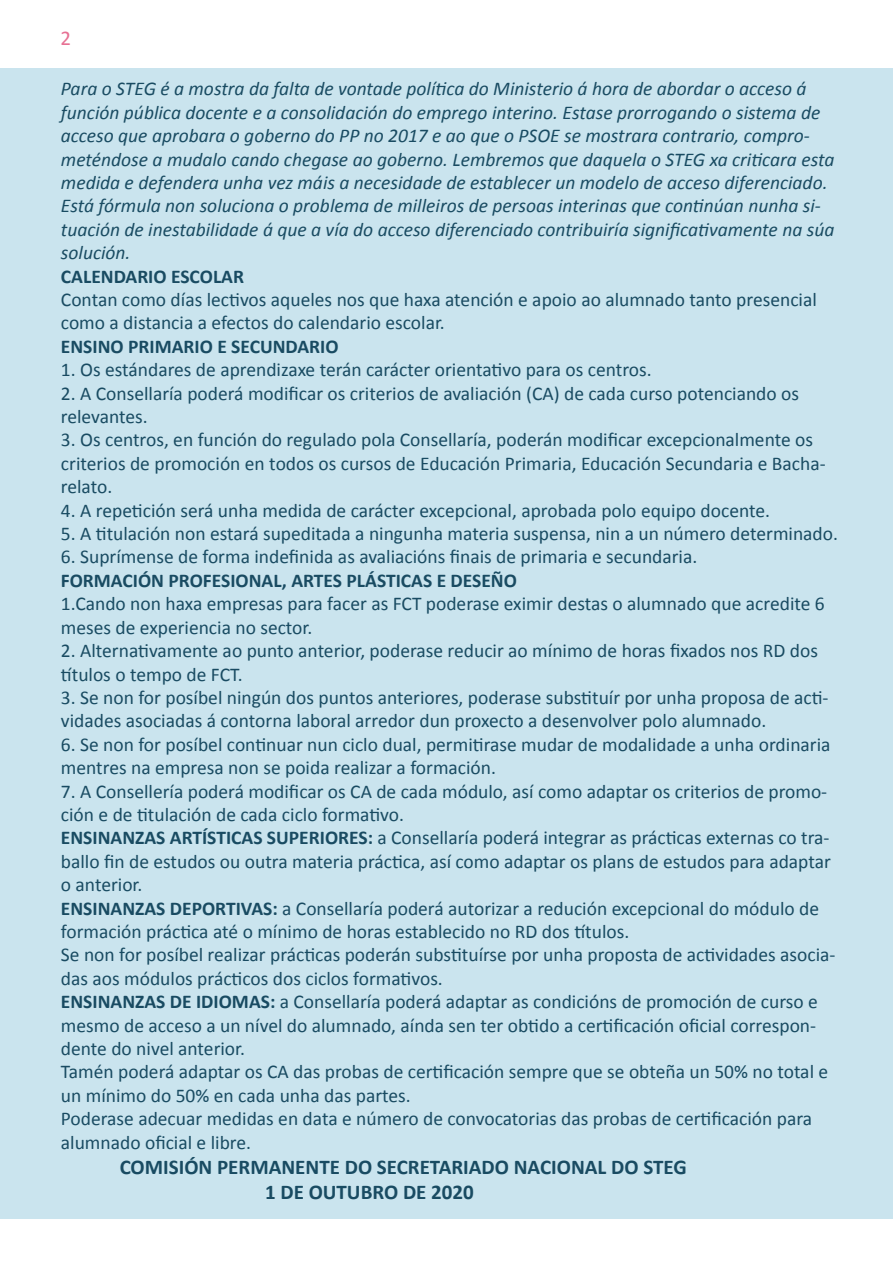
<style>
.page{position:relative;width:893px;height:1263px;background:#fff}
.page>*{position:absolute;margin:0;border:0;box-sizing:border-box;transform-origin:0 0}
.t1{font:700 21px/25.2px "Calibri";color:#194b62}
.t2{font:21px "Calibri";color:#e77194}
.t3{font:19.5px/23.4px "Calibri";color:#194b62}
.t4{font:italic 19.5px/23.4px "Calibri";color:#194b62}
.t5{font:700 19.5px "Calibri";color:#194b62}
.s1{font-weight:700}
</style>
<div class="page">
<div style="left:0;top:68px;width:893px;height:1150px;background:#cae4ee"></div>
<p class="t2" style="left:61px;top:25px;width:12px">2</p>
<p class="t4" style="left:61px;top:77px;width:775px">Para o STEG é a mostra da falta de vontade política do Ministerio á hora de abordar o acceso á función pública docente e a consolidación do emprego interino. Estase prorrogando o sistema de acceso que aprobara o goberno do PP no 2017 e ao que o PSOE se mostrara contrario, compro&shy;meténdose a mudalo cando chegase ao goberno. Lembremos que daquela o STEG xa criticara esta medida e defendera unha vez máis a necesidade de establecer un modelo de acceso diferenciado.<br>Está fórmula non soluciona o problema de milleiros de persoas interinas que continúan nunha si&shy;tuación de inestabilidade á que a vía do acceso diferenciado contribuiría significativamente na súa solución.</p>
<p class="t5" style="left:61px;top:264px;width:185px">CALENDARIO ESCOLAR</p>
<p class="t3" style="left:61px;top:288px;width:757px">Contan como días lectivos aqueles nos que haxa atención e apoio ao alumnado tanto presencial como a distancia a efectos do calendario escolar.</p>
<p class="t5" style="left:61px;top:334px;width:279px">ENSINO PRIMARIO E SECUNDARIO</p>
<p class="t3" style="left:61px;top:358px;width:592px">1. Os estándares de aprendizaxe terán carácter orientativo para os centros.</p>
<p class="t3" style="left:61px;top:382px;width:740px">2. A Consellaría poderá modificar os criterios de avaliación (CA) de cada curso potenciando os relevantes.</p>
<p class="t3" style="left:61px;top:428px;width:766px">3. Os centros, en función do regulado pola Consellaría, poderán modificar excepcionalmente os criterios de promoción en todos os cursos de Educación Primaria, Educación Secundaria e Bacha&shy;relato.</p>
<p class="t3" style="left:61px;top:499px;width:711px">4. A repetición será unha medida de carácter excepcional, aprobada polo equipo docente.</p>
<p class="t3" style="left:61px;top:522px;width:779px">5. A titulación non estará supeditada a ningunha materia suspensa, nin a un número determinado.</p>
<p class="t3" style="left:61px;top:545px;width:638px">6. Suprímense de forma indefinida as avaliacións finais de primaria e secundaria.</p>
<p class="t5" style="left:61px;top:568px;width:458px">FORMACIÓN PROFESIONAL, ARTES PLÁSTICAS E DESEÑO</p>
<p class="t3" style="left:61px;top:592px;width:765px">1.Cando non haxa empresas para facer as FCT poderase eximir destas o alumnado que acredite 6 meses de experiencia no sector.</p>
<p class="t3" style="left:61px;top:639px;width:758px">2. Alternativamente ao punto anterior, poderase reducir ao mínimo de horas fixados nos RD dos títulos o tempo de FCT.</p>
<p class="t3" style="left:61px;top:686px;width:769px">3. Se non for posíbel ningún dos puntos anteriores, poderase substituír por unha proposa de acti&shy;vidades asociadas á contorna laboral arredor dun proxecto a desenvolver polo alumnado.</p>
<p class="t3" style="left:61px;top:733px;width:771px">6. Se non for posíbel continuar nun ciclo dual, permitirase mudar de modalidade a unha ordinaria mentres na empresa non se poida realizar a formación.</p>
<p class="t3" style="left:61px;top:779px;width:776px">7. A Consellería poderá modificar os CA de cada módulo, así como adaptar os criterios de promo&shy;ción e de titulación de cada ciclo formativo.<br><span class="s1">ENSINANZAS ARTÍSTICAS SUPERIORES:</span> a Consellaría poderá integrar as prácticas externas co tra&shy;ballo fin de estudos ou outra materia práctica, así como adaptar os plans de estudos para adaptar o anterior.<br><span class="s1">ENSINANZAS DEPORTIVAS:</span> a Consellaría poderá autorizar a redución excepcional do módulo de formación práctica até o mínimo de horas establecido no RD dos títulos.<br>Se non for posíbel realizar prácticas poderán substituírse por unha proposta de actividades asocia&shy;das aos módulos prácticos dos ciclos formativos.<br><span class="s1">ENSINANZAS DE IDIOMAS:</span> a Consellaría poderá adaptar as condicións de promoción de curso e mesmo de acceso a un nível do alumnado, aínda sen ter obtido a certificación oficial correspon&shy;dente do nivel anterior.<br>Tamén poderá adaptar os CA das probas de certificación sempre que se obteña un 50% no total e un mínimo do 50% en cada unha das partes.<br>Poderase adecuar medidas en data e número de convocatorias das probas de certificación para alumnado oficial e libre.</p>
<p class="t1" style="left:265px;top:1154px;width:423px;text-indent:-145px">COMISIÓN PERMANENTE DO SECRETARIADO NACIONAL DO STEG<br>1 DE OUTUBRO DE 2020</p>
</div>
